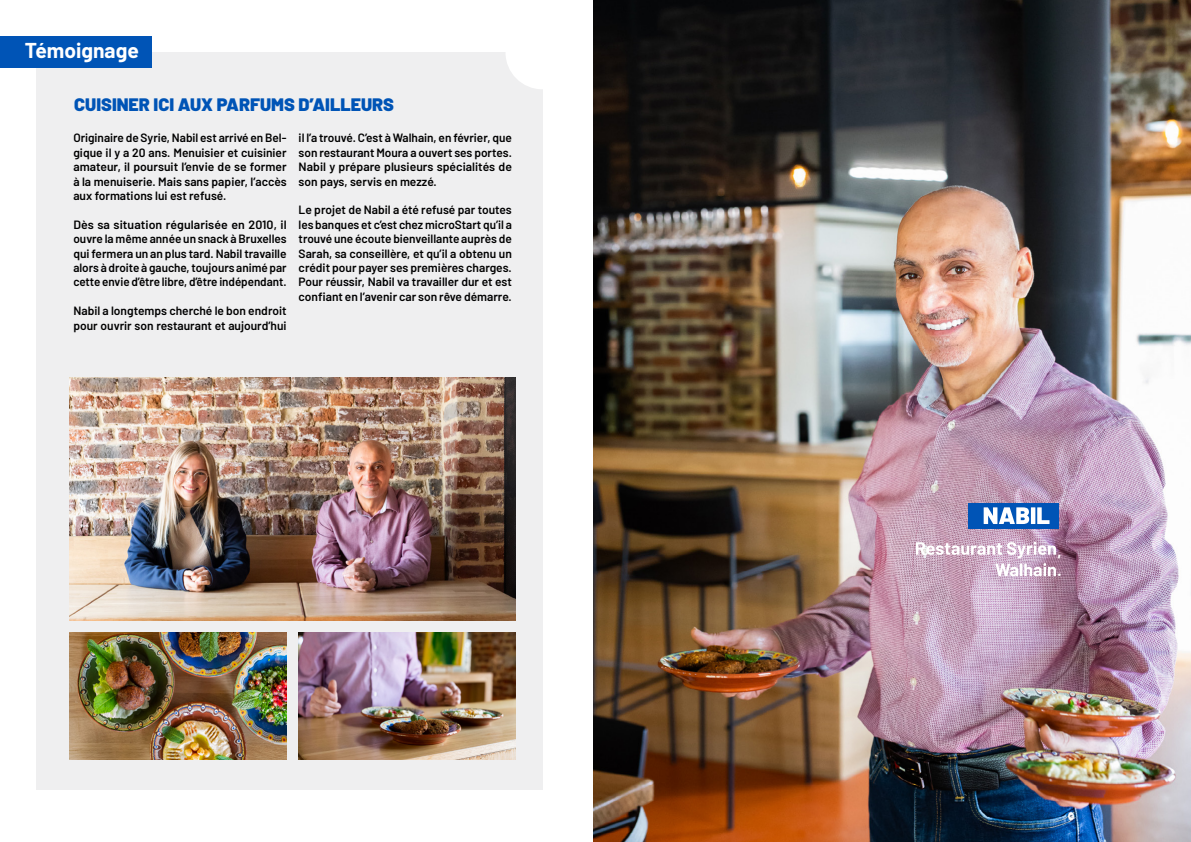
<style>
.page{position:relative;width:1191px;height:842px;background:#fff}
.page>*{position:absolute;margin:0;border:0;box-sizing:border-box;transform-origin:0 0}
.t1{font:700 21px "Barlow";color:#fff}
.t2{font:900 18px "Barlow";color:#0054b6}
.t3{font:900 13px/18.9px "Barlow";color:#fff}
.t4{font:600 12px/14.4px "Barlow";color:#000;text-align:justify}
</style>
<div class="page">
<div style="left:36px;top:52px;width:506px;height:737px;background:#efeff0"></div>
<img style="left:593px;top:0;width:598px;height:842px">
<div style="left:968px;top:503px;width:90px;height:25px;background:#0054b6"></div>
<svg style="left:983px;top:507px;width:66px;height:17px"></svg>
<svg style="left:916px;top:542px;width:140px;height:34px"></svg>
<img style="left:69px;top:377px;width:447px;height:243px">
<img style="left:69px;top:632px;width:218px;height:127px">
<img style="left:299px;top:632px;width:217px;height:127px">
<div style="left:505px;top:16px;width:74px;height:73px;background:#fff;border-radius:50%"></div>
<div style="left:0;top:36px;width:151px;height:32px;background:#0054b6"></div>
<h1 class="t1" style="left:25px;top:35px;width:115px">Témoignage</h1>
<h2 class="t2" style="left:74px;top:91px;width:321px">CUISINER ICI AUX PARFUMS D’AILLEURS</h2>
<p class="t4" style="left:73px;top:130px;width:215px">Originaire de Syrie, Nabil est arrivé en Bel&shy;gique il y a 20 ans. Menuisier et cuisinier amateur, il poursuit l’envie de se former à la menuiserie. Mais sans papier, l’accès aux formations lui est refusé.</p>
<p class="t4" style="left:73px;top:216px;width:215px">Dès sa situation régularisée en 2010, il ouvre la même année un snack à Bruxelles qui fermera un an plus tard. Nabil travaille alors à droite à gauche, toujours animé par cette envie d’être libre, d’être indépendant.</p>
<p class="t4" style="left:73px;top:303px;width:215px">Nabil a longtemps cherché le bon endroit pour ouvrir son restaurant et aujourd’hui</p>
<p class="t4" style="left:299px;top:130px;width:215px">il l’a trouvé. C’est à Walhain, en février, que son restaurant Moura a ouvert ses portes.<br>Nabil y prépare plusieurs spécialités de son pays, servis en mezzé.</p>
<p class="t4" style="left:299px;top:202px;width:215px">Le projet de Nabil a été refusé par toutes les banques et c’est chez microStart qu’il a trouvé une écoute bienveillante auprès de Sarah, sa conseillère, et qu’il a obtenu un crédit pour payer ses premières charges.<br>Pour réussir, Nabil va travailler dur et est confiant en l’avenir car son rêve démarre.</p>
<p class="t3" style="left:1058px;top:542px;width:5px">, .</p>
</div>
